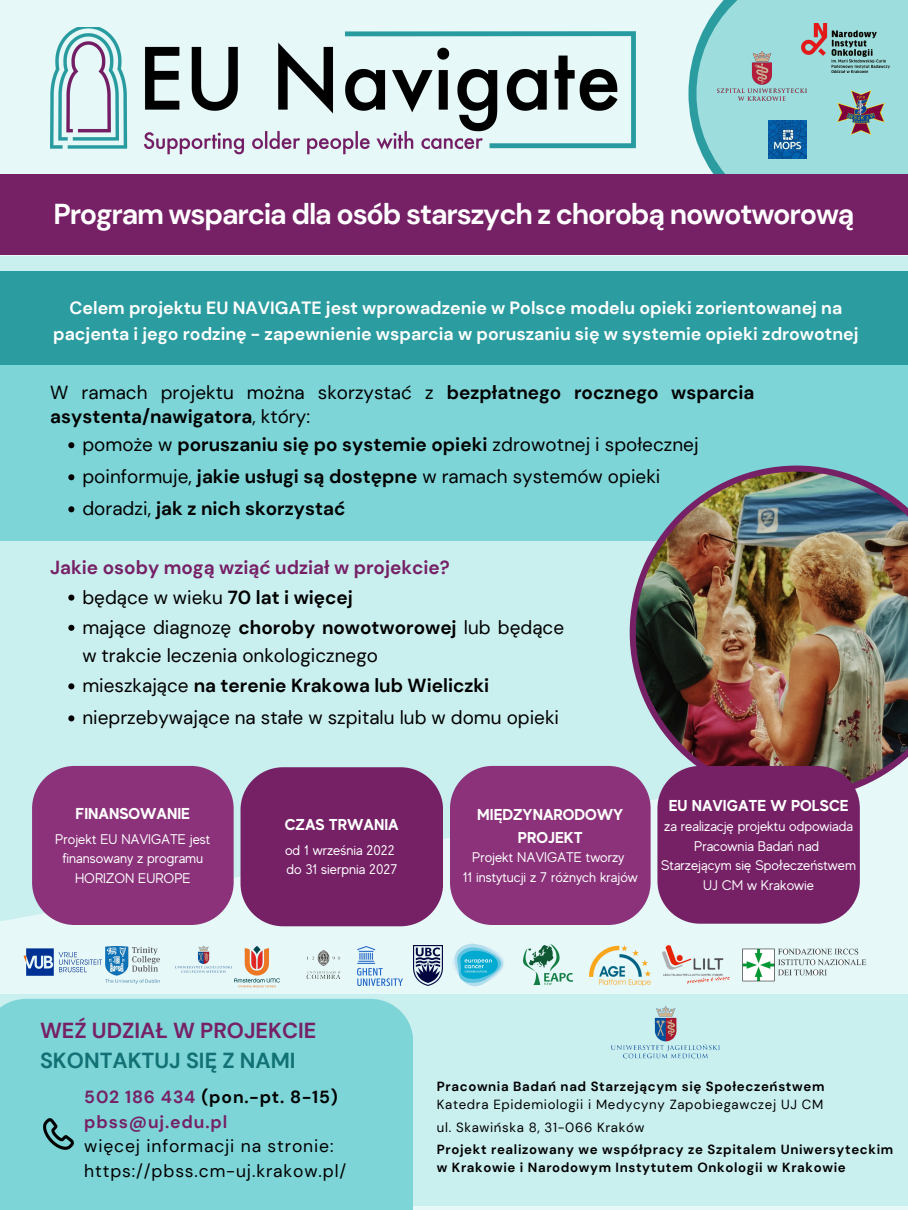
<style>
.page{position:relative;width:908px;height:1210px;background:#fff}
.page>*{position:absolute;margin:0;border:0;box-sizing:border-box;transform-origin:0 0}
.t1{font:700 28.73px "DM Sans";letter-spacing:-.04em;color:#fff}
.t2{font:700 21.7px/30.2px "DM Sans";color:#762166}
.t3{font:700 18.9px/24.4px "DM Sans";color:#000}
.t4{font:18.9px/28.3px "DM Sans";color:#000}
.t5{font:700 18.9px "DM Sans";color:#762166}
.t6{font:700 17.71px/26.5px "DM Sans";color:#fff;text-align:center}
.t7{font:17.5px/24.4px "DM Sans";letter-spacing:.05em;color:#000}
.t8{font:700 15.75px/22.3px "MADE Evolve Sans";color:#fff;text-align:center}
.t9{font:14px/19.4px "MADE Evolve Sans";color:#fff;text-align:center}
.t10{font:700 13.23px/18.5px "DM Sans";letter-spacing:.05em;color:#000}
.t11{font:13.23px "DM Sans";letter-spacing:.05em;color:#000}
.s1{font-weight:400}
.s2{font-weight:700}
.s3{color:#117174}
.s4{font-weight:700;color:#762166}
</style>
<div class="page">
<div style="left:0;top:0;width:907px;height:1210px;background:#caefef"></div>
<div style="left:0;top:0;width:907px;height:255px;background:#e7f8f8"></div>
<svg style="left:688px;top:48px;width:8px;height:127px"></svg>
<svg style="left:696px;top:0;width:211px;height:175px;background:#9ad8d9"></svg>
<div style="left:0;top:175px;width:907px;height:80px;background:#762166"></div>
<svg style="left:0;top:765px;width:907px;height:445px;fill:#e7f8f8"></svg>
<img style="left:50px;top:28px;width:585px;height:126px">
<div style="left:0;top:271px;width:907px;height:94px;background:#2b9ca0"></div>
<div style="left:0;top:365px;width:907px;height:176px;background:#7ed5d8"></div>
<img style="left:629px;top:465px;width:278px;height:334px">
<div style="left:32px;top:766px;width:201px;height:159px;background:#8b327a;border-radius:43px"></div>
<div style="left:240px;top:767px;width:203px;height:159px;background:#762166;border-radius:43px"></div>
<div style="left:450px;top:766px;width:200px;height:159px;background:#8b327a;border-radius:43px"></div>
<div style="left:657px;top:766px;width:202px;height:157px;background:#762166;border-radius:43px"></div>
<div style="left:0;top:995px;width:907px;height:211px;background:#caefef"></div>
<div style="left:0;top:999px;width:413px;height:211px;background:#7ed5d8"></div>
<img style="left:440px;top:943px;width:78px;height:43px">
<img style="left:172px;top:943px;width:62px;height:38px">
<img style="left:742px;top:946px;width:123px;height:38px">
<img style="left:22px;top:943px;width:84px;height:37px">
<img style="left:106px;top:946px;width:53px;height:37px">
<img style="left:235px;top:946px;width:45px;height:42px">
<img style="left:291px;top:942px;width:66px;height:44px">
<img style="left:357px;top:946px;width:45px;height:39px">
<img style="left:413px;top:945px;width:29px;height:40px">
<img style="left:523px;top:944px;width:49px;height:40px">
<img style="left:589px;top:946px;width:61px;height:40px">
<img style="left:662px;top:946px;width:67px;height:37px">
<img style="left:40px;top:1115px;width:37px;height:37px">
<img style="left:717px;top:52px;width:89px;height:49px">
<img style="left:801px;top:24px;width:87px;height:49px">
<img style="left:611px;top:1005px;width:109px;height:54px">
<img style="left:768px;top:120px;width:38px;height:39px">
<svg style="left:68px;top:442px;width:6px;height:6px"></svg>
<svg style="left:68px;top:474px;width:6px;height:6px"></svg>
<svg style="left:68px;top:506px;width:6px;height:6px"></svg>
<svg style="left:68px;top:594px;width:6px;height:6px"></svg>
<svg style="left:68px;top:625px;width:6px;height:6px"></svg>
<svg style="left:68px;top:683px;width:6px;height:6px"></svg>
<svg style="left:68px;top:715px;width:6px;height:6px"></svg>
<img style="left:837px;top:91px;width:46px;height:44px">
<p class="t1" style="left:53px;top:195px;width:802px">Program wsparcia dla osób starszych z chorobą nowotworową</p>
<p class="t6" style="left:53px;top:294px;width:806px">Celem projektu EU NAVIGATE jest wprowadzenie w Polsce modelu opieki zorientowanej na pacjenta i jego rodzinę - zapewnienie wsparcia w poruszaniu się w systemie opieki zdrowotnej</p>
<h3 class="t3" style="left:50px;top:380px;width:705px"><span class="s1">W ramach projektu można skorzystać z</span> bezpłatnego rocznego wsparcia asystenta/nawigatora<span class="s1">, który:</span></h3>
<p class="t3" style="left:82px;top:432px;width:617px"><span class="s1">pomoże w</span> poruszaniu się po systemie opieki <span class="s1">zdrowotnej i społecznej</span></p>
<p class="t4" style="left:82px;top:462px;width:579px">poinformuje, <span class="s2">jakie usługi są dostępne</span> w ramach systemów opieki</p>
<p class="t3" style="left:82px;top:496px;width:264px"><span class="s1">doradzi,</span> jak z nich skorzystać</p>
<p class="t5" style="left:50px;top:555px;width:401px">Jakie osoby mogą wziąć udział w projekcie?</p>
<p class="t4" style="left:82px;top:583px;width:272px">będące w wieku <span class="s2">70 lat i więcej</span></p>
<p class="t4" style="left:82px;top:613px;width:483px">mające diagnozę <span class="s2">choroby nowotworowej</span> lub będące w trakcie leczenia onkologicznego</p>
<p class="t3" style="left:82px;top:673px;width:408px"><span class="s1">mieszkające</span> na terenie Krakowa lub Wieliczki</p>
<p class="t4" style="left:82px;top:703px;width:478px">nieprzebywające na stałe w szpitalu lub w domu opieki</p>
<p class="t8" style="left:76px;top:802px;width:116px">FINANSOWANIE</p>
<p class="t9" style="left:55px;top:829px;width:156px">Projekt EU NAVIGATE jest finansowany z programu<br>HORIZON EUROPE</p>
<p class="t8" style="left:285px;top:813px;width:115px">CZAS TRWANIA</p>
<p class="t9" style="left:285px;top:840px;width:111px">od 1 września 2022</p>
<h1 class="t9" style="left:286px;top:860px;width:112px">do 31 sierpnia 2027</h1>
<h3 class="t8" style="left:477px;top:803px;width:147px">MIĘDZYNARODOWY<br>PROJEKT</h3>
<h4 class="t9" style="left:472px;top:848px;width:154px">Projekt NAVIGATE tworzy</h4>
<p class="t9" style="left:462px;top:867px;width:176px">11 instytucji z 7 różnych krajów</p>
<p class="t8" style="left:668px;top:794px;width:181px">EU NAVIGATE W POLSCE</p>
<p class="t9" style="left:664px;top:817px;width:190px">za realizację projektu odpowiada<br>Pracownia Badań nad</p>
<p class="t9" style="left:661px;top:855px;width:196px">Starzejącym się Społeczeństwem<br>UJ CM w Krakowie</p>
<p class="t2" style="left:40px;top:1015px;width:278px">WEŹ UDZIAŁ W PROJEKCIE<br><span class="s3">SKONTAKTUJ SIĘ Z NAMI</span></p>
<p class="t7" style="left:84px;top:1085px;width:263px"><span class="s4">502 186 434</span> <span class="s2">(pon.-pt. 8-15) </span><span class="s4">pbss@uj.edu.pl<br></span>więcej informacji na stronie: https://pbss.cm-uj.krakow.pl/</p>
<p class="t10" style="left:436px;top:1077px;width:389px">Pracownia Badań nad Starzejącym się Społeczeństwem</p>
<p class="t11" style="left:436px;top:1096px;width:388px">Katedra Epidemiologii i Medycyny Zapobiegawczej UJ CM</p>
<p class="t11" style="left:436px;top:1118px;width:209px">ul. Skawińska 8, 31-066 Kraków</p>
<p class="t10" style="left:436px;top:1140px;width:458px">Projekt realizowany we współpracy ze Szpitalem Uniwersyteckim w Krakowie i Narodowym Instytutem Onkologii w Krakowie</p>
</div>
